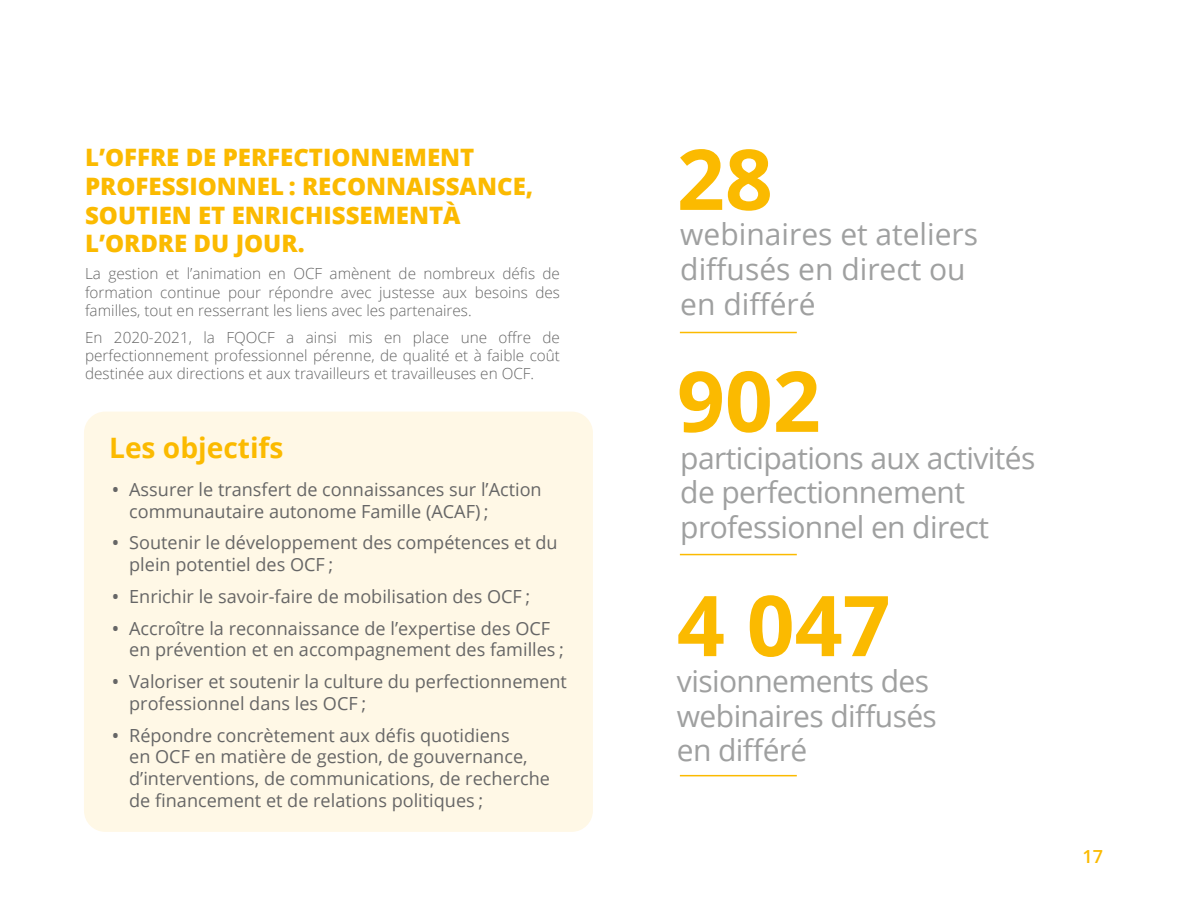
<style>
.page{position:relative;width:1188px;height:918px;background:#fff}
.page>*{position:absolute;margin:0;border:0;box-sizing:border-box;transform-origin:0 0}
.t1{font:700 84px "Open Sans";color:#fbba00}
.t2{font:30px/34.7px "Open Sans";letter-spacing:-.02em;color:#9fa0a0}
.t3{font:30px/34.7px "Open Sans";color:#9fa0a0}
.t4{font:700 28.2px "Open Sans";color:#fbba00}
.t5{font:800 24px/28.8px "Open Sans";color:#fbba00}
.t6{font:18.15px/21.8px "Open Sans";color:#666}
.t7{font:600 18px "Open Sans";color:#fbba00}
.t8{font:300 15.3px/18.3px "Open Sans";color:#666;text-align:justify}
.s1{font-weight:600}
</style>
<div class="page">
<div style="left:84px;top:412px;width:509px;height:420px;background:#fff8e6;border-radius:21px"></div>
<hr style="left:680px;top:332px;width:117px;height:1px;background:#fbba00">
<hr style="left:680px;top:554px;width:117px;height:1px;background:#fbba00">
<hr style="left:680px;top:775px;width:117px;height:1px;background:#fbba00">
<p class="t5" style="left:85px;top:142px;width:450px">L’OFFRE DE PERFECTIONNEMENT<br>PROFESSIONNEL : RECONNAISSANCE,<br>SOUTIEN ET ENRICHISSEMENTÀ<br>L’ORDRE DU JOUR.</p>
<p class="t8" style="left:85px;top:264px;width:477px">La gestion et l’animation en OCF amènent de nombreux défis de formation continue pour répondre avec justesse aux besoins des familles, tout en resserrant les liens avec les partenaires.</p>
<p class="t8" style="left:85px;top:328px;width:477px">En 2020-2021, la FQOCF a ainsi mis en place une offre de perfectionnement professionnel pérenne, de qualité et à faible coût destinée aux directions et aux travailleurs et travailleuses en OCF.</p>
<p class="t4" style="left:109px;top:428px;width:176px">Les objectifs</p>
<p class="t6" style="left:129px;top:478px;width:414px;text-indent:-17px"><span class="s1">•</span> Assurer le transfert de connaissances sur l’Action communautaire autonome Famille (ACAF) ;</p>
<p class="t6" style="left:129px;top:532px;width:430px;text-indent:-17px"><span class="s1">•</span> Soutenir le développement des compétences et du plein potentiel des OCF ;</p>
<p class="t6" style="left:112px;top:585px;width:420px"><span class="s1">•</span> Enrichir le savoir-faire de mobilisation des OCF ;</p>
<p class="t6" style="left:129px;top:617px;width:436px;text-indent:-17px"><span class="s1">•</span> Accroître la reconnaissance de l’expertise des OCF en prévention et en accompagnement des familles ;</p>
<p class="t6" style="left:129px;top:670px;width:439px;text-indent:-17px"><span class="s1">•</span> Valoriser et soutenir la culture du perfectionnement professionnel dans les OCF ;</p>
<p class="t6" style="left:129px;top:724px;width:422px;text-indent:-17px"><span class="s1">•</span> Répondre concrètement aux défis quotidiens<br>en OCF en matière de gestion, de gouvernance, d’interventions, de communications, de recherche de financement et de relations politiques ;</p>
<p class="t1" style="left:677px;top:120px;width:97px">28</p>
<p class="t3" style="left:680px;top:216px;width:299px">webinaires et ateliers diffusés en direct ou</p>
<p class="t2" style="left:680px;top:286px;width:137px">en différé</p>
<p class="t1" style="left:677px;top:342px;width:145px">902</p>
<p class="t2" style="left:680px;top:440px;width:357px">participations aux activités de perfectionnement professionnel en direct</p>
<p class="t1" style="left:677px;top:566px;width:215px">4 047</p>
<p class="t2" style="left:677px;top:663px;width:262px">visionnements des webinaires diffusés</p>
<p class="t2" style="left:677px;top:732px;width:132px">en différé</p>
<p class="t7" style="left:1083px;top:844px;width:22px">17</p>
</div>
